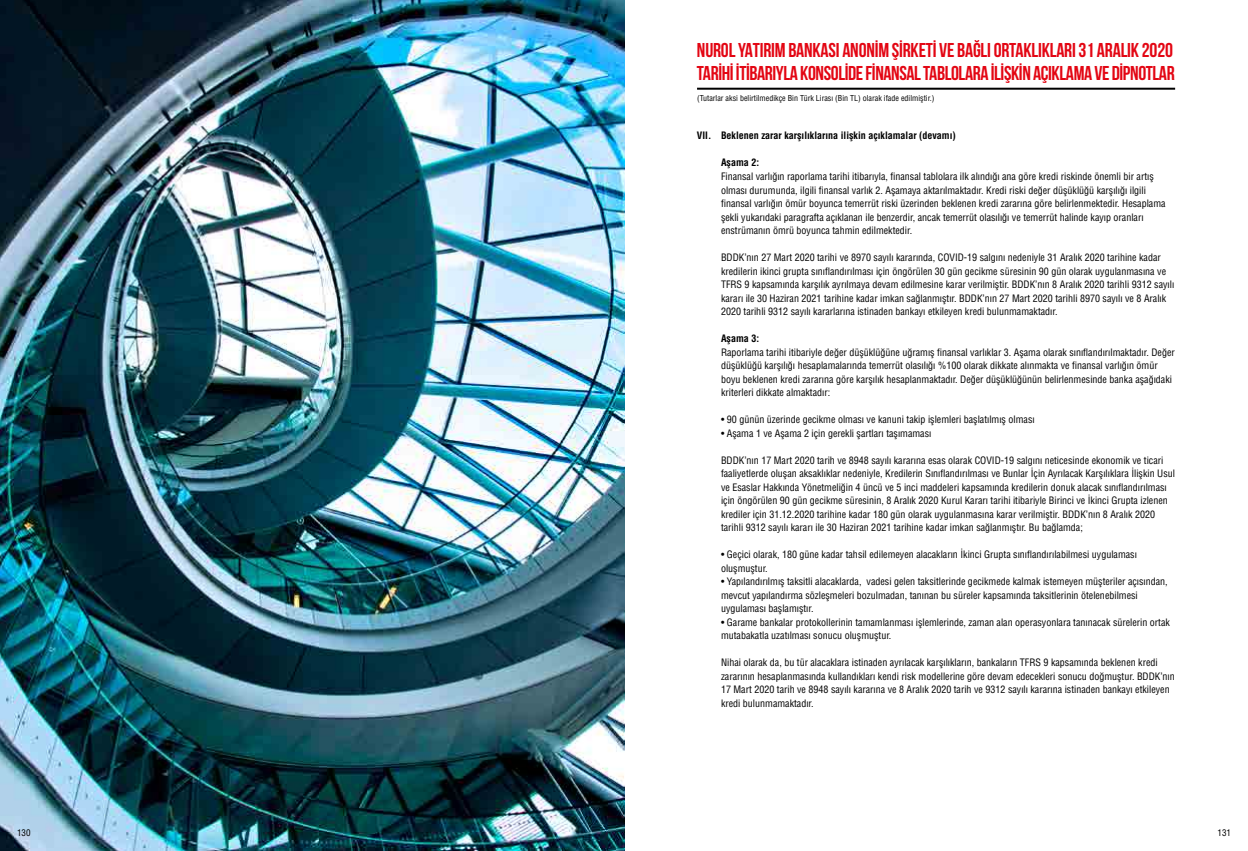
<style>
.page{position:relative;width:1248px;height:851px;background:#fff}
.page>*{position:absolute;margin:0;border:0;box-sizing:border-box;transform-origin:0 0}
.t1{font:700 20px/23px "Bebas Neue";letter-spacing:-.02em;color:#e30613}
.t2{font:condensed 10px/13.5px "Helvetica LT Std";color:#000}
.t3{font:700 condensed 10px "Helvetica LT Std";color:#000}
.t4{font:condensed 9px "Helvetica LT Std";color:#000}
.t5{font:condensed 8px "Helvetica LT Std";color:#000}
</style>
<div class="page">
<img style="left:0;top:0;width:624px;height:850px">
<hr style="left:697px;top:88px;width:477px;height:2px;background:#000">
<p class="t4" style="left:17px;top:827px;width:15px">130</p>
<h1 class="t1" style="left:697px;top:38px;width:479px">NUROL YATIRIM BANKASI ANONİM ŞİRKETİ VE BAĞLI ORTAKLIKLARI 31 ARALIK 2020<br>TARİHİ İTİBARIYLA KONSOLİDE FİNANSAL TABLOLARA İLİŞKİN AÇIKLAMA VE DİPNOTLAR</h1>
<p class="t5" style="left:697px;top:93px;width:239px">(Tutarlar aksi belirtilmedikçe Bin Türk Lirası (Bin TL) olarak ifade edilmiştir.)</p>
<p class="t3" style="left:696px;top:129px;width:16px">VII.</p>
<p class="t3" style="left:721px;top:129px;width:236px">Beklenen zarar karşılıklarına ilişkin açıklamalar (devamı)</p>
<p class="t3" style="left:721px;top:156px;width:40px">Aşama 2:</p>
<p class="t2" style="left:721px;top:169px;width:446px">Finansal varlığın raporlama tarihi itibarıyla, finansal tablolara ilk alındığı ana göre kredi riskinde önemli bir artış olması durumunda, ilgili finansal varlık 2. Aşamaya aktarılmaktadır. Kredi riski değer düşüklüğü karşılığı ilgili finansal varlığın ömür boyunca temerrüt riski üzerinden beklenen kredi zararına göre belirlenmektedir. Hesaplama şekli yukarıdaki paragrafta açıklanan ile benzerdir, ancak temerrüt olasılığı ve temerrüt halinde kayıp oranları enstrümanın ömrü boyunca tahmin edilmektedir.</p>
<p class="t2" style="left:721px;top:250px;width:454px">BDDK’nın 27 Mart 2020 tarihi ve 8970 sayılı kararında, COVID-19 salgını nedeniyle 31 Aralık 2020 tarihine kadar kredilerin ikinci grupta sınıflandırılması için öngörülen 30 gün gecikme süresinin 90 gün olarak uygulanmasına ve TFRS 9 kapsamında karşılık ayrılmaya devam edilmesine karar verilmiştir. BDDK’nın 8 Aralık 2020 tarihli 9312 sayılı kararı ile 30 Haziran 2021 tarihine kadar imkan sağlanmıştır. BDDK’nın 27 Mart 2020 tarihli 8970 sayılı ve 8 Aralık 2020 tarihli 9312 sayılı kararlarına istinaden bankayı etkileyen kredi bulunmamaktadır.</p>
<p class="t3" style="left:721px;top:332px;width:40px">Aşama 3:</p>
<p class="t2" style="left:721px;top:345px;width:455px">Raporlama tarihi itibariyle değer düşüklüğüne uğramış finansal varlıklar 3. Aşama olarak sınıflandırılmaktadır. Değer düşüklüğü karşılığı hesaplamalarında temerrüt olasılığı %100 olarak dikkate alınmakta ve finansal varlığın ömür boyu beklenen kredi zararına göre karşılık hesaplanmaktadır. Değer düşüklüğünün belirlenmesinde banka aşağıdaki kriterleri dikkate almaktadır:</p>
<p class="t2" style="left:721px;top:412px;width:315px">• 90 günün üzerinde gecikme olması ve kanuni takip işlemleri başlatılmış olması</p>
<p class="t2" style="left:721px;top:426px;width:212px">• Aşama 1 ve Aşama 2 için gerekli şartları taşımaması</p>
<p class="t2" style="left:721px;top:453px;width:455px">BDDK’nın 17 Mart 2020 tarih ve 8948 sayılı kararına esas olarak COVID-19 salgını neticesinde ekonomik ve ticari faaliyetlerde oluşan aksaklıklar nedeniyle, Kredilerin Sınıflandırılması ve Bunlar İçin Ayrılacak Karşılıklara İlişkin Usul ve Esaslar Hakkında Yönetmeliğin 4 üncü ve 5 inci maddeleri kapsamında kredilerin donuk alacak sınıflandırılması için öngörülen 90 gün gecikme süresinin, 8 Aralık 2020 Kurul Kararı tarihi itibariyle Birinci ve İkinci Grupta izlenen krediler için 31.12.2020 tarihine kadar 180 gün olarak uygulanmasına karar verilmiştir. BDDK’nın 8 Aralık 2020 tarihli 9312 sayılı kararı ile 30 Haziran 2021 tarihine kadar imkan sağlanmıştır. Bu bağlamda;</p>
<p class="t2" style="left:721px;top:547px;width:417px">• Geçici olarak, 180 güne kadar tahsil edilemeyen alacakların İkinci Grupta sınıflandırılabilmesi uygulaması oluşmuştur.</p>
<p class="t2" style="left:721px;top:574px;width:448px">• Yapılandırılmış taksitli alacaklarda, vadesi gelen taksitlerinde gecikmede kalmak istemeyen müşteriler açısından, mevcut yapılandırma sözleşmeleri bozulmadan, tanınan bu süreler kapsamında taksitlerinin ötelenebilmesi uygulaması başlamıştır.</p>
<p class="t2" style="left:721px;top:615px;width:450px">• Garame bankalar protokollerinin tamamlanması işlemlerinde, zaman alan operasyonlara tanınacak sürelerin ortak mutabakatla uzatılması sonucu oluşmuştur.</p>
<p class="t2" style="left:721px;top:655px;width:455px">Nihai olarak da, bu tür alacaklara istinaden ayrılacak karşılıkların, bankaların TFRS 9 kapsamında beklenen kredi zararının hesaplanmasında kullandıkları kendi risk modellerine göre devam edecekleri sonucu doğmuştur. BDDK’nın 17 Mart 2020 tarih ve 8948 sayılı kararına ve 8 Aralık 2020 tarih ve 9312 sayılı kararına istinaden bankayı etkileyen kredi bulunmamaktadır.</p>
<p class="t4" style="left:1217px;top:827px;width:15px">131</p>
</div>
